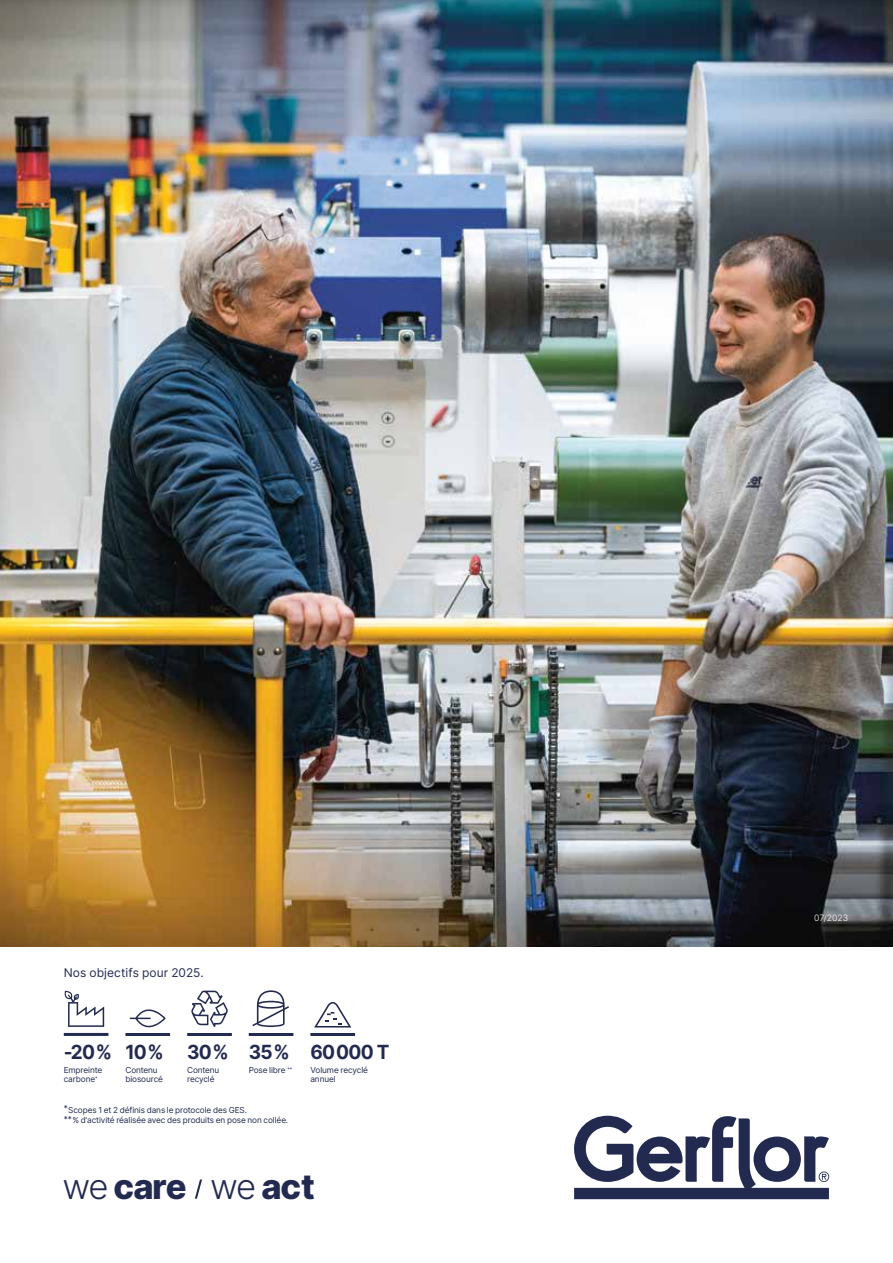
<style>
.page{position:relative;width:893px;height:1263px;background:#fff}
.page>*{position:absolute;margin:0;border:0;box-sizing:border-box;transform-origin:0 0}
.t1{font:800 34.65px "Inter";letter-spacing:-.03em;color:#232a50}
.t2{font:700 19.5px "Inter";letter-spacing:-.04em;color:#232a50}
.t3{font:12px "Inter";letter-spacing:.005em;color:#232a50}
.t4{font:300 8.7px "Inter";letter-spacing:-.005em;color:#fff}
.t5{font:8.25px/9px "Inter";letter-spacing:-.015em;color:#232a50}
.s1{font-weight:300}
</style>
<div class="page">
<img style="left:0;top:0;width:893px;height:947px">
<svg style="left:574px;top:1116px;width:255px;height:83px"></svg>
<svg style="left:195px;top:1179px;width:7px;height:20px"></svg>
<svg style="left:191px;top:990px;width:37px;height:37px"></svg>
<svg style="left:252px;top:990px;width:37px;height:37px"></svg>
<svg style="left:314px;top:1002px;width:37px;height:25px"></svg>
<svg style="left:130px;top:1009px;width:36px;height:18px"></svg>
<hr style="left:64px;top:1033px;width:44px;height:3px;background:#232a50">
<hr style="left:125px;top:1033px;width:45px;height:3px;background:#232a50">
<hr style="left:187px;top:1033px;width:45px;height:3px;background:#232a50">
<hr style="left:249px;top:1033px;width:44px;height:3px;background:#232a50">
<hr style="left:310px;top:1033px;width:45px;height:3px;background:#232a50">
<svg style="left:64px;top:991px;width:40px;height:36px"></svg>
<h3 class="t3" style="left:64px;top:963px;width:141px">Nos objectifs pour 2025.</h3>
<h2 class="t2" style="left:64px;top:1038px;width:50px">-20%</h2>
<p class="t5" style="left:64px;top:1066px;width:40px">Empreinte carbone<sup>*</sup></p>
<h2 class="t2" style="left:125px;top:1038px;width:40px">10%</h2>
<p class="t5" style="left:125px;top:1066px;width:39px">Contenu biosourcé</p>
<h2 class="t2" style="left:187px;top:1038px;width:43px">30%</h2>
<p class="t5" style="left:187px;top:1066px;width:34px">Contenu recyclé</p>
<h2 class="t2" style="left:249px;top:1038px;width:42px">35%</h2>
<p class="t5" style="left:249px;top:1066px;width:45px">Pose libre <sup>**</sup></p>
<h2 class="t2" style="left:310px;top:1038px;width:80px">60000 T</h2>
<p class="t5" style="left:310px;top:1066px;width:59px">Volume recyclé annuel</p>
<p class="t5" style="left:64px;top:1104px;width:226px;line-height:10.5px">*Scopes 1 et 2 définis dans le protocole des GES.<br>**% d’activité réalisée avec des produits en pose non collée.</p>
<h1 class="t1" style="left:63px;top:1161px;width:254px"><span class="s1">we</span> care <span class="s1">we</span> act</h1>
<p class="t4" style="left:814px;top:911px;width:36px">07/2023</p>
</div>
